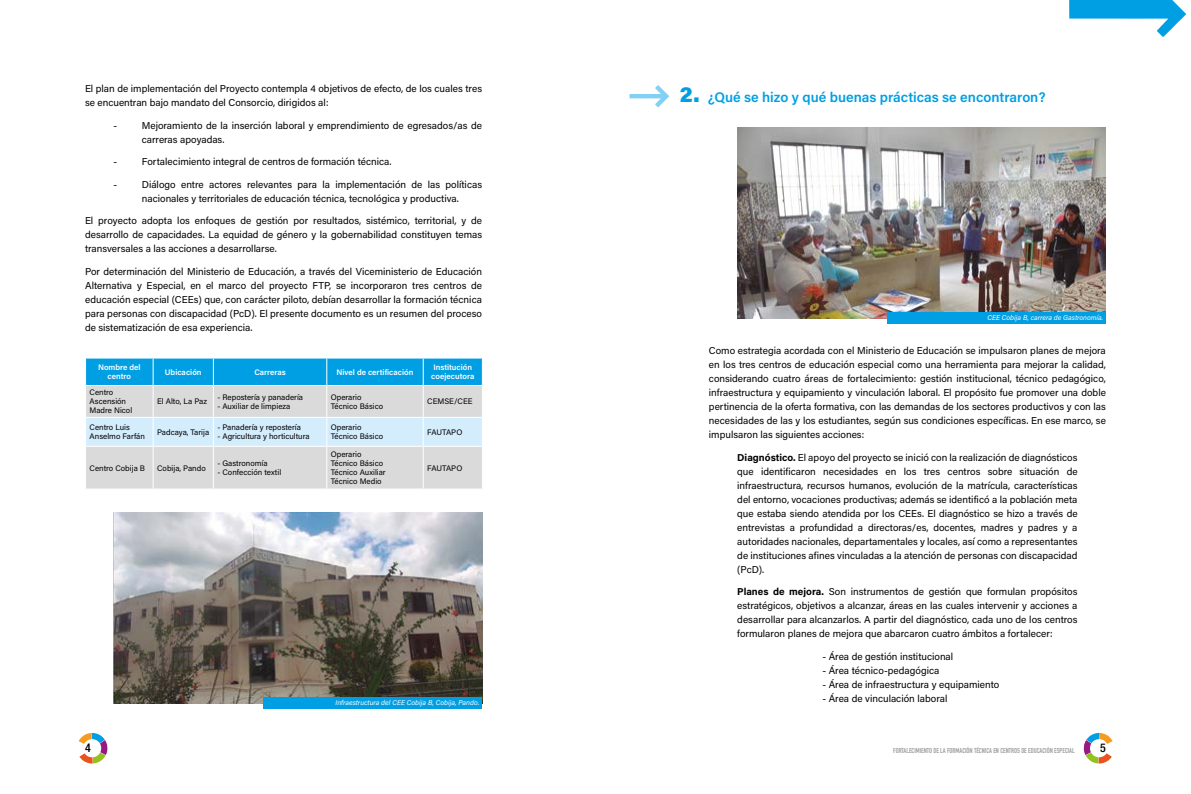
<style>
.page{position:relative;width:1191px;height:794px;background:#fff}
.page>*{position:absolute;margin:0;border:0;box-sizing:border-box;transform-origin:0 0}
.t1{font:14px "Acumin Variable Concept";letter-spacing:.04em;color:#009fe3}
.t2{font:500 condensed 12px "Helvetica Neue";color:#000}
.t3{font:10px/14px "Acumin Variable Concept";letter-spacing:.02em;color:#000;text-align:justify}
.t4{font:8px/9px "Acumin Variable Concept";letter-spacing:.02em;color:#000}
.t5{font:8px/9px "Acumin Variable Concept";letter-spacing:.045em;color:#fff;text-align:center}
.t6{font:7px "Acumin Variable Concept";letter-spacing:.01em;color:#fff}
.t7{font:700 7px "DIN Condensed";color:#9d9d9c}
.s1{font-size:22px}
</style>
<div class="page">
<svg style="left:1083px;top:733px;width:29px;height:30px"></svg>
<svg style="left:79px;top:733px;width:29px;height:30px"></svg>
<svg style="left:1069px;top:0;width:117px;height:37px"></svg>
<div style="left:86px;top:386px;width:396px;height:102px;background:#dadada"></div>
<div style="left:85px;top:358px;width:398px;height:27px;background:#009fe3"></div>
<hr style="left:153px;top:386px;width:1px;height:31px;background:#fff">
<hr style="left:213px;top:386px;width:1px;height:31px;background:#fff">
<hr style="left:326px;top:386px;width:1px;height:31px;background:#fff">
<hr style="left:423px;top:386px;width:1px;height:31px;background:#fff">
<div style="left:86px;top:417px;width:396px;height:29px;background:#d4edfc"></div>
<hr style="left:85px;top:446px;width:68px;height:1px;background:#fff">
<hr style="left:153px;top:446px;width:60px;height:1px;background:#fff">
<hr style="left:153px;top:447px;width:1px;height:41px;background:#fff">
<hr style="left:213px;top:446px;width:114px;height:1px;background:#fff">
<hr style="left:213px;top:447px;width:1px;height:41px;background:#fff">
<hr style="left:327px;top:446px;width:96px;height:1px;background:#fff">
<hr style="left:326px;top:447px;width:1px;height:41px;background:#fff">
<hr style="left:423px;top:446px;width:60px;height:1px;background:#fff">
<hr style="left:423px;top:447px;width:1px;height:41px;background:#fff">
<svg style="left:629px;top:85px;width:40px;height:22px"></svg>
<img style="left:737px;top:128px;width:369px;height:190px">
<div style="left:887px;top:312px;width:218px;height:12px;background:#009fe3"></div>
<img style="left:113px;top:512px;width:369px;height:191px">
<div style="left:263px;top:697px;width:218px;height:12px;background:#009fe3"></div>
<p class="t3" style="left:85px;top:82px;width:398px">El plan de implementación del Proyecto contempla 4 objetivos de efecto, de los cuales tres se encuentran bajo mandato del Consorcio, dirigidos al:</p>
<p class="t3" style="left:113px;top:118px;width:5px">-</p>
<p class="t3" style="left:142px;top:118px;width:341px">Mejoramiento de la inserción laboral y emprendimiento de egresados/as de carreras apoyadas.</p>
<p class="t3" style="left:113px;top:155px;width:5px">-</p>
<p class="t3" style="left:142px;top:155px;width:251px">Fortalecimiento integral de centros de formación técnica.</p>
<p class="t3" style="left:113px;top:177px;width:5px">-</p>
<p class="t3" style="left:142px;top:177px;width:341px">Diálogo entre actores relevantes para la implementación de las políticas nacionales y territoriales de educación técnica, tecnológica y productiva.</p>
<p class="t3" style="left:85px;top:214px;width:398px">El proyecto adopta los enfoques de gestión por resultados, sistémico, territorial, y de desarrollo de capacidades. La equidad de género y la gobernabilidad constituyen temas transversales a las acciones a desarrollarse.</p>
<p class="t3" style="left:85px;top:264px;width:398px">Por determinación del Ministerio de Educación, a través del Viceministerio de Educación Alternativa y Especial, en el marco del proyecto FTP, se incorporaron tres centros de educación especial (CEEs) que, con carácter piloto, debían desarrollar la formación técnica para personas con discapacidad (PcD). El presente documento es un resumen del proceso de sistematización de esa experiencia.</p>
<p class="t5" style="left:98px;top:362px;width:44px">Nombre del centro</p>
<p class="t5" style="left:165px;top:367px;width:38px">Ubicación</p>
<p class="t5" style="left:254px;top:367px;width:33px">Carreras</p>
<p class="t5" style="left:336px;top:367px;width:78px">Nivel de certificación</p>
<p class="t5" style="left:431px;top:362px;width:44px;text-align:left">Institución coejecutora</p>
<p class="t4" style="left:90px;top:388px;width:44px">Centro<br>Ascensión<br>Madre Nicol</p>
<p class="t4" style="left:157px;top:397px;width:51px">El Alto, La Paz</p>
<p class="t4" style="left:217px;top:392px;width:87px">- Repostería y panadería</p>
<p class="t4" style="left:217px;top:401px;width:74px">- Auxiliar de limpieza</p>
<p class="t4" style="left:331px;top:392px;width:54px">Operario<br>Técnico Básico</p>
<p class="t4" style="left:427px;top:397px;width:47px">CEMSE/CEE</p>
<p class="t4" style="left:90px;top:423px;width:57px">Centro Luis<br>Anselmo Farfán</p>
<p class="t4" style="left:157px;top:427px;width:53px">Padcaya, Tarija</p>
<p class="t4" style="left:90px;top:463px;width:57px">Centro Cobija B</p>
<p class="t4" style="left:157px;top:463px;width:50px">Cobija, Pando</p>
<p class="t4" style="left:217px;top:423px;width:85px">- Panadería y repostería</p>
<p class="t4" style="left:217px;top:432px;width:94px">- Agricultura y horticultura</p>
<p class="t4" style="left:331px;top:423px;width:54px">Operario<br>Técnico Básico</p>
<p class="t4" style="left:427px;top:427px;width:37px">FAUTAPO</p>
<p class="t4" style="left:217px;top:458px;width:52px">- Gastronomía</p>
<p class="t4" style="left:217px;top:467px;width:65px">- Confección textil</p>
<p class="t4" style="left:331px;top:449px;width:56px">Operario<br>Técnico Básico<br>Técnico Auxiliar<br>Técnico Medio</p>
<p class="t4" style="left:427px;top:463px;width:37px">FAUTAPO</p>
<p class="t6" style="left:335px;top:697px;width:145px">Infraestructura del CEE Cobija B, Cobija, Pando.</p>
<h1 class="t1" style="left:680px;top:87px;width:367px"><span class="s1">2.</span> ¿Qué se hizo y qué buenas prácticas se encontraron?</h1>
<p class="t6" style="left:987px;top:313px;width:117px">CEE Cobija B, carrera de Gastronomía.</p>
<p class="t3" style="left:709px;top:343px;width:398px">Como estrategia acordada con el Ministerio de Educación se impulsaron planes de mejora en los tres centros de educación especial como una herramienta para mejorar la calidad, considerando cuatro áreas de fortalecimiento: gestión institucional, técnico pedagógico, infraestructura y equipamiento y vinculación laboral. El propósito fue promover una doble pertinencia de la oferta formativa, con las demandas de los sectores productivos y con las necesidades de las y los estudiantes, según sus condiciones específicas. En ese marco, se impulsaron las siguientes acciones:</p>
<p class="t3" style="left:737px;top:450px;width:341px">Diagnóstico. El apoyo del proyecto se inició con la realización de diagnósticos que identificaron necesidades en los tres centros sobre situación de infraestructura, recursos humanos, evolución de la matrícula, características del entorno, vocaciones productivas; además se identificó a la población meta que estaba siendo atendida por los CEEs. El diagnóstico se hizo a través de entrevistas a profundidad a directoras/es, docentes, madres y padres y a autoridades nacionales, departamentales y locales, así como a representantes de instituciones afines vinculadas a la atención de personas con discapacidad (PcD).</p>
<p class="t3" style="left:737px;top:584px;width:341px">Planes de mejora. Son instrumentos de gestión que formulan propósitos estratégicos, objetivos a alcanzar, áreas en las cuales intervenir y acciones a desarrollar para alcanzarlos. A partir del diagnóstico, cada uno de los centros formularon planes de mejora que abarcaron cuatro ámbitos a fortalecer:</p>
<p class="t3" style="left:822px;top:649px;width:132px">- Área de gestión institucional</p>
<p class="t3" style="left:822px;top:663px;width:118px">- Área técnico-pedagógica</p>
<p class="t3" style="left:822px;top:677px;width:178px">- Área de infraestructura y equipamiento</p>
<p class="t3" style="left:822px;top:691px;width:126px">- Área de vinculación laboral</p>
<p class="t2" style="left:85px;top:740px;width:7px">4</p>
<p class="t7" style="left:893px;top:745px;width:183px">FORTALECIMIENTO DE LA FORMACIÓN TÉCNICA EN CENTROS DE EDUCACIÓN ESPECIAL</p>
<p class="t2" style="left:1100px;top:740px;width:7px">5</p>
</div>
